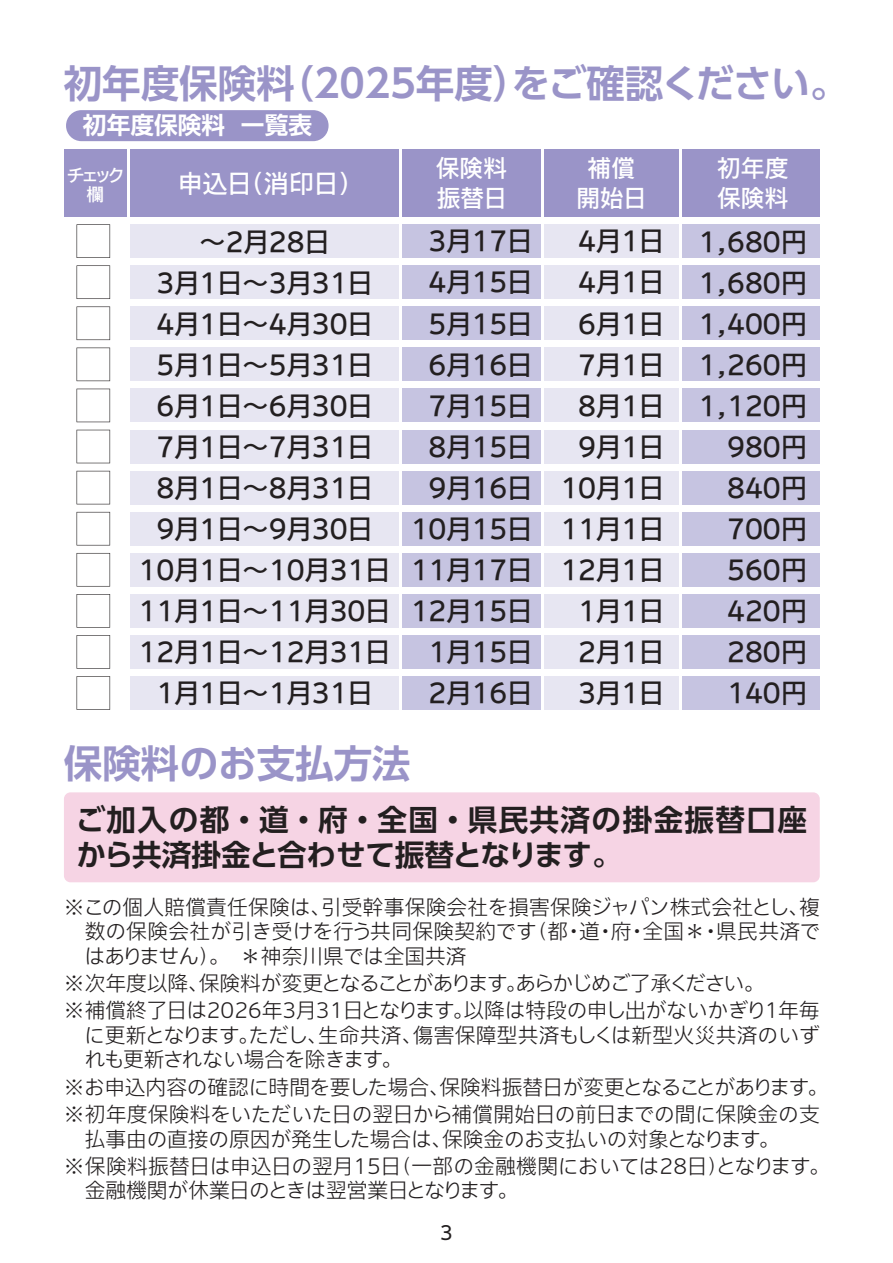
<style>
.page{position:relative;width:893px;height:1263px;background:#fff}
.page>*{position:absolute;margin:0;border:0;box-sizing:border-box;transform-origin:0 0}
.t1{font:700 38.55px "UD Shin Go Pro De";color:#9a94c8}
.t2{font:700 29.55px/34.5px "UD Shin Go Pro De";color:#231f20}
.t3{font:500 26.7px/41.1px "Iwa UCDA Goth Std";letter-spacing:-.02em;color:#231f20;text-align:right}
.t4{font:500 26.7px/41.1px "Iwa UCDA Goth Std";color:#231f20;text-align:right}
.t5{font:500 25.2px "Iwa UCDA Goth Std";letter-spacing:-.025em;color:#fff}
.t6{font:500 23.7px/29.4px "Iwa UCDA Goth Std";color:#fff}
.t7{font:700 23.7px "UD Shin Go NT Pro De";color:#fff}
.t8{font:300 20.7px/24.5px "Iwa UCDA Goth Std";letter-spacing:-.01em;color:#231f20}
.t9{font:300 20.7px/27.5px "Iwa UCDA Goth Std";letter-spacing:-.03em;color:#231f20}
.t10{font:100 19.5px "Iwa UCDA Goth Std";color:#231f20}
.t11{font:500 17.7px/18.9px "Iwa UCDA Goth Std";color:#fff;text-align:center}
</style>
<div class="page">
<div style="left:66px;top:110px;width:263px;height:31px;background:#9a94c8;border-radius:15px"></div>
<div style="left:402px;top:224px;width:139px;height:34px;background:#c6c4e1"></div>
<div style="left:402px;top:265px;width:139px;height:34px;background:#c6c4e1"></div>
<div style="left:402px;top:306px;width:139px;height:34px;background:#c6c4e1"></div>
<div style="left:402px;top:348px;width:139px;height:33px;background:#c6c4e1"></div>
<div style="left:402px;top:389px;width:139px;height:33px;background:#c6c4e1"></div>
<div style="left:402px;top:430px;width:139px;height:33px;background:#c6c4e1"></div>
<div style="left:402px;top:471px;width:139px;height:33px;background:#c6c4e1"></div>
<div style="left:402px;top:512px;width:139px;height:33px;background:#c6c4e1"></div>
<div style="left:402px;top:553px;width:139px;height:33px;background:#c6c4e1"></div>
<div style="left:402px;top:594px;width:139px;height:34px;background:#c6c4e1"></div>
<div style="left:402px;top:635px;width:139px;height:34px;background:#c6c4e1"></div>
<div style="left:402px;top:676px;width:139px;height:34px;background:#c6c4e1"></div>
<div style="left:544px;top:224px;width:135px;height:34px;background:#e7e6f2"></div>
<div style="left:544px;top:265px;width:135px;height:34px;background:#e7e6f2"></div>
<div style="left:544px;top:306px;width:135px;height:34px;background:#e7e6f2"></div>
<div style="left:544px;top:348px;width:135px;height:33px;background:#e7e6f2"></div>
<div style="left:544px;top:389px;width:135px;height:33px;background:#e7e6f2"></div>
<div style="left:544px;top:430px;width:135px;height:33px;background:#e7e6f2"></div>
<div style="left:544px;top:471px;width:135px;height:33px;background:#e7e6f2"></div>
<div style="left:544px;top:512px;width:135px;height:33px;background:#e7e6f2"></div>
<div style="left:544px;top:553px;width:135px;height:33px;background:#e7e6f2"></div>
<div style="left:544px;top:594px;width:135px;height:34px;background:#e7e6f2"></div>
<div style="left:544px;top:635px;width:135px;height:34px;background:#e7e6f2"></div>
<div style="left:544px;top:676px;width:135px;height:34px;background:#e7e6f2"></div>
<div style="left:130px;top:224px;width:269px;height:34px;background:#e7e6f2"></div>
<div style="left:130px;top:265px;width:269px;height:34px;background:#e7e6f2"></div>
<div style="left:130px;top:306px;width:269px;height:34px;background:#e7e6f2"></div>
<div style="left:130px;top:348px;width:269px;height:33px;background:#e7e6f2"></div>
<div style="left:130px;top:389px;width:269px;height:33px;background:#e7e6f2"></div>
<div style="left:130px;top:430px;width:269px;height:33px;background:#e7e6f2"></div>
<div style="left:130px;top:471px;width:269px;height:33px;background:#e7e6f2"></div>
<div style="left:130px;top:512px;width:269px;height:33px;background:#e7e6f2"></div>
<div style="left:130px;top:553px;width:269px;height:33px;background:#e7e6f2"></div>
<div style="left:130px;top:594px;width:269px;height:34px;background:#e7e6f2"></div>
<div style="left:130px;top:635px;width:269px;height:34px;background:#e7e6f2"></div>
<div style="left:130px;top:676px;width:269px;height:34px;background:#e7e6f2"></div>
<div style="left:682px;top:224px;width:138px;height:34px;background:#c6c4e1"></div>
<div style="left:682px;top:265px;width:138px;height:34px;background:#c6c4e1"></div>
<div style="left:682px;top:306px;width:138px;height:34px;background:#c6c4e1"></div>
<div style="left:682px;top:348px;width:138px;height:33px;background:#c6c4e1"></div>
<div style="left:682px;top:389px;width:138px;height:33px;background:#c6c4e1"></div>
<div style="left:682px;top:430px;width:138px;height:33px;background:#c6c4e1"></div>
<div style="left:682px;top:471px;width:138px;height:33px;background:#c6c4e1"></div>
<div style="left:682px;top:512px;width:138px;height:33px;background:#c6c4e1"></div>
<div style="left:682px;top:553px;width:138px;height:33px;background:#c6c4e1"></div>
<div style="left:682px;top:594px;width:138px;height:34px;background:#c6c4e1"></div>
<div style="left:682px;top:635px;width:138px;height:34px;background:#c6c4e1"></div>
<div style="left:682px;top:676px;width:138px;height:34px;background:#c6c4e1"></div>
<svg style="left:77px;top:224px;width:33px;height:34px"></svg>
<svg style="left:77px;top:265px;width:33px;height:34px"></svg>
<svg style="left:77px;top:306px;width:33px;height:34px"></svg>
<svg style="left:77px;top:348px;width:33px;height:33px"></svg>
<svg style="left:77px;top:389px;width:33px;height:33px"></svg>
<svg style="left:77px;top:430px;width:33px;height:33px"></svg>
<svg style="left:77px;top:471px;width:33px;height:33px"></svg>
<svg style="left:77px;top:512px;width:33px;height:33px"></svg>
<svg style="left:77px;top:553px;width:33px;height:33px"></svg>
<svg style="left:77px;top:594px;width:33px;height:34px"></svg>
<svg style="left:77px;top:635px;width:33px;height:34px"></svg>
<svg style="left:77px;top:676px;width:33px;height:34px"></svg>
<div style="left:544px;top:150px;width:135px;height:67px;background:#9a94c8"></div>
<div style="left:130px;top:150px;width:269px;height:67px;background:#9a94c8"></div>
<div style="left:682px;top:150px;width:138px;height:67px;background:#9a94c8"></div>
<div style="left:64px;top:150px;width:63px;height:67px;background:#9a94c8"></div>
<div style="left:402px;top:150px;width:139px;height:67px;background:#9a94c8"></div>
<div style="left:64px;top:792px;width:756px;height:90px;background:#f6d4e4;border-radius:7px"></div>
<h1 class="t1" style="left:64px;top:52px;width:786px">初年度保険料（2025年度）をご確認ください。</h1>
<p class="t7" style="left:83px;top:106px;width:231px">初年度保険料 一覧表</p>
<p class="t11" style="left:67px;top:164px;width:60px">チェック欄</p>
<p class="t5" style="left:178px;top:165px;width:187px">申込日（消印日）</p>
<p class="t6" style="left:436px;top:152px;width:73px">保険料振替日</p>
<p class="t6" style="left:576px;top:152px;width:72px;text-align:center">補償開始日</p>
<p class="t6" style="left:717px;top:152px;width:73px">初年度保険料</p>
<p class="t3" style="left:411px;top:219px;width:124px">3月17日<br>4月15日<br>5月15日<br>6月16日<br>7月15日<br>8月15日<br>9月16日<br>10月15日<br>11月17日<br>12月15日<br>1月15日<br>2月16日</p>
<p class="t3" style="left:560px;top:219px;width:106px">4月1日<br>4月1日<br>6月1日<br>7月1日<br>8月1日<br>9月1日<br>10月1日<br>11月1日<br>12月1日<br>1月1日<br>2月1日<br>3月1日</p>
<p class="t3" style="left:138px;top:219px;width:254px;text-align:center">～2月28日<br>3月1日～3月31日<br>4月1日～4月30日<br>5月1日～5月31日<br>6月1日～6月30日<br>7月1日～7月31日<br>8月1日～8月31日<br>9月1日～9月30日<br>10月1日～10月31日<br>11月1日～11月30日<br>12月1日～12月31日<br>1月1日～1月31日</p>
<p class="t4" style="left:699px;top:219px;width:110px">1,680円<br>1,680円<br>1,400円<br>1,260円<br>1,120円<br>980円<br>840円<br>700円<br>560円<br>420円<br>280円<br>140円</p>
<h1 class="t1" style="left:64px;top:732px;width:348px">保険料のお支払方法</h1>
<h2 class="t2" style="left:76px;top:802px;width:733px">ご加入の都・道・府・全国・県民共済の掛金振替口座から共済掛金と合わせて振替となります。</h2>
<p class="t8" style="left:84px;top:893px;width:737px;text-align:justify;text-indent:-21px">※この個人賠償責任保険は、引受幹事保険会社を損害保険ジャパン株式会社とし、複数の保険会社が引き受けを行う共同保険契約です（都・道・府・全国＊・県民共済ではありません）。　＊神奈川県では全国共済</p>
<p class="t9" style="left:64px;top:968px;width:757px">※次年度以降、保険料が変更となることがあります。あらかじめご了承ください。<br>※補償終了日は2026年3月31日となります。以降は特段の申し出がないかぎり1年毎</p>
<p class="t8" style="left:84px;top:1021px;width:737px">に更新となります。ただし、生命共済、傷害保障型共済もしくは新型火災共済のいずれも更新されない場合を除きます。</p>
<p class="t8" style="left:64px;top:1072px;width:766px;line-height:27.5px">※お申込内容の確認に時間を要した場合、保険料振替日が変更となることがあります。※初年度保険料をいただいた日の翌日から補償開始日の前日までの間に保険金の支</p>
<p class="t8" style="left:64px;top:1124px;width:767px;line-height:27.5px;text-indent:21px">払事由の直接の原因が発生した場合は、保険金のお支払いの対象となります。<br>※保険料振替日は申込日の翌月15日（一部の金融機関においては28日）となります。</p>
<p class="t9" style="left:85px;top:1175px;width:435px">金融機関が休業日のときは翌営業日となります。</p>
<p class="t10" style="left:440px;top:1218px;width:15px">3</p>
</div>
